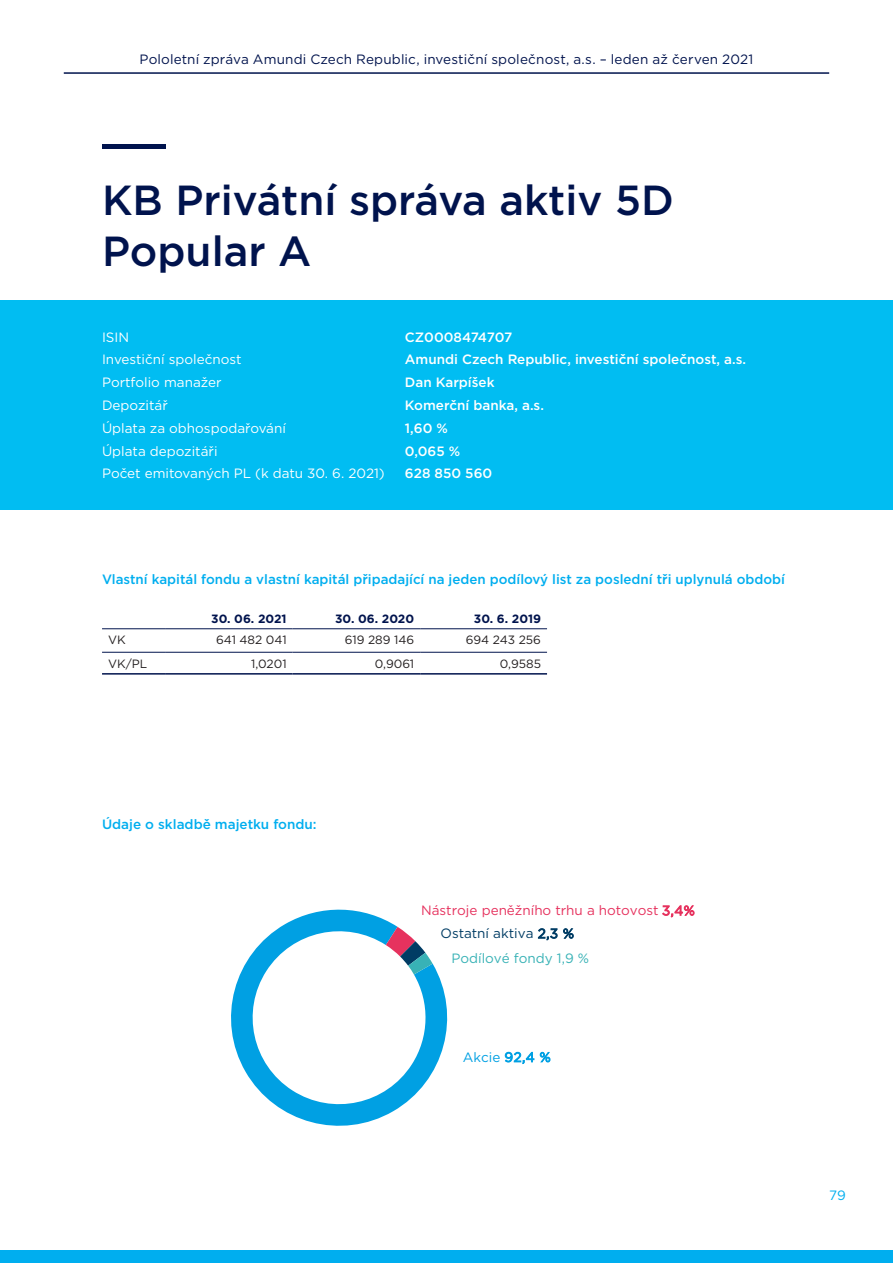
<style>
.page{position:relative;width:893px;height:1263px;background:#fff}
.page>*{position:absolute;margin:0;border:0;box-sizing:border-box;transform-origin:0 0}
.fond{font:500 42px/50.4px "Gotham";color:#00134d}
.t1{font:13.5px "Gotham";color:#fff}
.t2{font:500 13.5px "Gotham";color:#00aeef}
.t3{font:500 13.5px "Gotham";color:#fff}
.B_-_nadpis_3_level{font:13.5px "Gotham";letter-spacing:.01em;color:#00134d}
.t4{font:13.5px/23px "Gotham";letter-spacing:-.005em;color:#e6325e}
.t5{font:13.5px "Gotham";color:#38b2b6}
.t6{font:13.5px "Gotham";letter-spacing:.005em;color:#00a0e3}
.t7{font:13.5px "Gotham";color:#00aeef}
.t8{font:12px "Gotham";color:#231f20}
.t9{font:700 12px "Gotham";color:#00134d}
.s1{color:#003c64}
</style>
<div class="page">
<div style="left:0;top:300px;width:893px;height:210px;background:#01bdf2"></div>
<hr style="left:102px;top:628px;width:63px;height:1px;background:#00134d">
<hr style="left:165px;top:628px;width:128px;height:1px;background:#00134d">
<hr style="left:293px;top:628px;width:127px;height:1px;background:#00134d">
<hr style="left:420px;top:628px;width:127px;height:1px;background:#00134d">
<hr style="left:102px;top:652px;width:63px;height:1px;background:#00134d">
<hr style="left:165px;top:652px;width:128px;height:1px;background:#00134d">
<hr style="left:293px;top:652px;width:127px;height:1px;background:#00134d">
<hr style="left:420px;top:652px;width:127px;height:1px;background:#00134d">
<hr style="left:102px;top:673px;width:63px;height:2px;background:#00134d">
<hr style="left:165px;top:673px;width:128px;height:2px;background:#00134d">
<hr style="left:293px;top:673px;width:127px;height:2px;background:#00134d">
<hr style="left:420px;top:673px;width:127px;height:2px;background:#00134d">
<svg style="left:231px;top:909px;width:217px;height:217px"></svg>
<svg style="left:386px;top:927px;width:47px;height:47px"></svg>
<div style="left:0;top:1250px;width:893px;height:13px;background:#00aeef"></div>
<hr style="left:102px;top:145px;width:64px;height:4px;background:#00134d">
<hr style="left:64px;top:72px;width:765px;height:2px;background:#00134d">
<p class="B_-_nadpis_3_level" style="left:140px;top:50px;width:615px">Pololetní zpráva Amundi Czech Republic, investiční společnost, a.s. – leden až červen 2021</p>
<p class="fond" style="left:102px;top:175px;width:573px">KB Privátní správa aktiv 5D<br>Popular A</p>
<p class="t1" style="left:102px;top:328px;width:29px">ISIN</p>
<p class="t3" style="left:405px;top:328px;width:109px">CZ0008474707</p>
<p class="t1" style="left:102px;top:351px;width:141px">Investiční společnost</p>
<p class="t3" style="left:405px;top:351px;width:343px">Amundi Czech Republic, investiční společnost, a.s.</p>
<p class="t1" style="left:102px;top:374px;width:121px">Portfolio manažer</p>
<p class="t3" style="left:405px;top:374px;width:91px">Dan Karpíšek</p>
<p class="t1" style="left:102px;top:397px;width:67px">Depozitář</p>
<p class="t3" style="left:405px;top:396px;width:141px">Komerční banka, a.s.</p>
<p class="t1" style="left:102px;top:419px;width:185px">Úplata za obhospodařování</p>
<p class="t3" style="left:405px;top:419px;width:45px">1,60 %</p>
<p class="t1" style="left:102px;top:442px;width:117px">Úplata depozitáři</p>
<p class="t3" style="left:405px;top:442px;width:57px">0,065 %</p>
<p class="t1" style="left:102px;top:465px;width:284px">Počet emitovaných PL (k datu 30. 6. 2021)</p>
<p class="t3" style="left:405px;top:465px;width:89px">628 850 560</p>
<p class="t2" style="left:102px;top:570px;width:684px">Vlastní kapitál fondu a vlastní kapitál připadající na jeden podílový list za poslední tři uplynulá období</p>
<p class="t9" style="left:211px;top:610px;width:77px">30. 06. 2021</p>
<p class="t9" style="left:335px;top:610px;width:81px">30. 06. 2020</p>
<p class="t9" style="left:474px;top:610px;width:69px">30. 6. 2019</p>
<p class="t8" style="left:108px;top:632px;width:19px">VK</p>
<p class="t8" style="left:216px;top:632px;width:72px">641 482 041</p>
<p class="t8" style="left:345px;top:632px;width:71px">619 289 146</p>
<p class="t8" style="left:466px;top:632px;width:77px">694 243 256</p>
<p class="t8" style="left:108px;top:656px;width:41px">VK/PL</p>
<p class="t8" style="left:251px;top:656px;width:37px">1,0201</p>
<p class="t8" style="left:375px;top:656px;width:41px">0,9061</p>
<p class="t8" style="left:500px;top:656px;width:43px">0,9585</p>
<p class="t2" style="left:102px;top:815px;width:216px">Údaje o skladbě majetku fondu:</p>
<p class="t4" style="left:441px;top:899px;width:256px;text-indent:-19px">Nástroje peněžního trhu a hotovost 3,4%<br><span class="s1">Ostatní aktiva 2,3 %</span></p>
<p class="t5" style="left:451px;top:949px;width:139px">Podílové fondy 1,9 %</p>
<p class="t6" style="left:463px;top:1048px;width:89px">Akcie 92,4 %</p>
<p class="t7" style="left:829px;top:1186px;width:18px">79</p>
</div>
